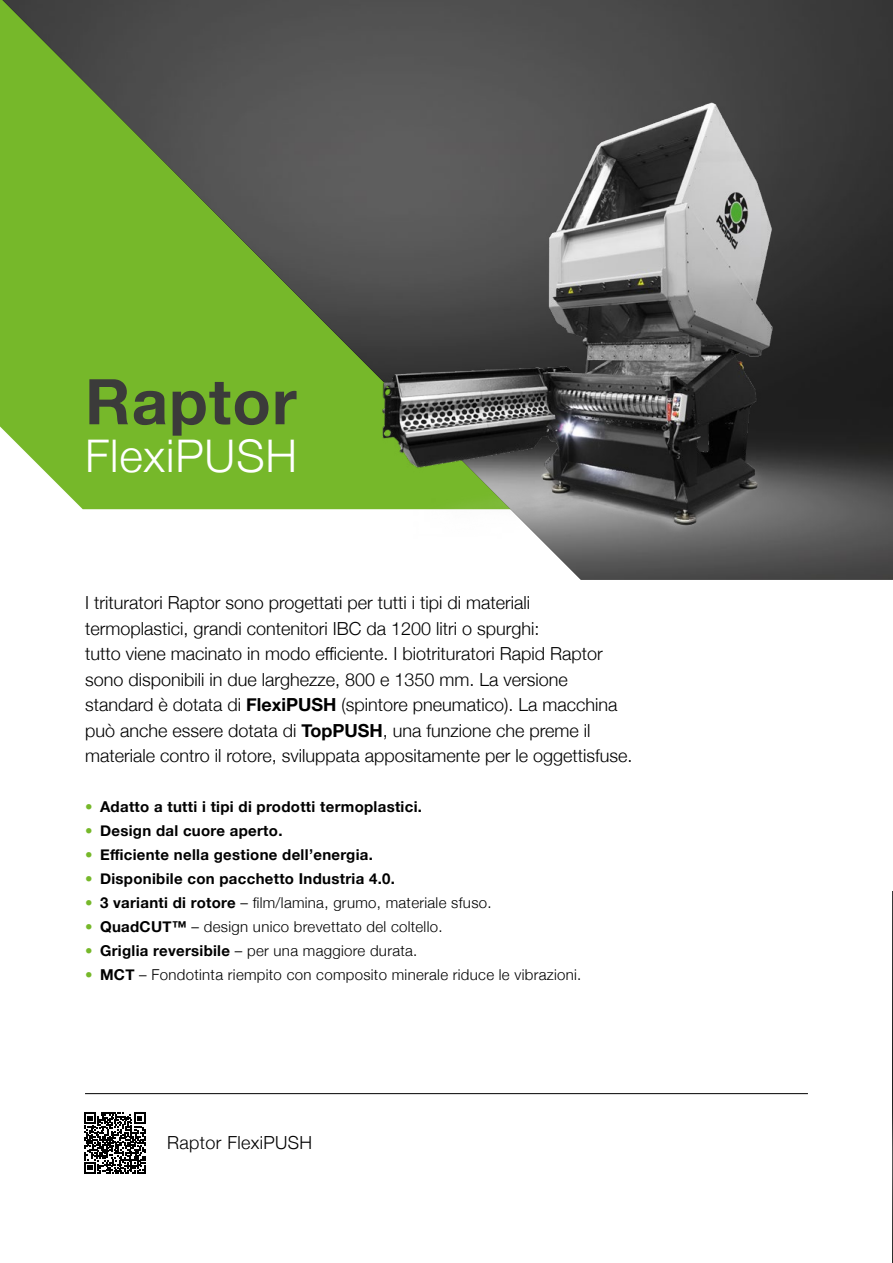
<style>
.page{position:relative;width:893px;height:1263px;background:#fff}
.page>*{position:absolute;margin:0;border:0;box-sizing:border-box;transform-origin:0 0}
.t1{font:700 63px "Helvetica Neue";letter-spacing:.02em;color:#3b3b3a}
.t2{font:300 45px "Helvetica Neue";letter-spacing:.02em;color:#fff}
.t3{font:300 18px/25.5px "Helvetica Neue";color:#000}
.t4{font:300 18px "Helvetica Neue";letter-spacing:.02em;color:#000}
.t5{font:300 15px "Helvetica Neue";letter-spacing:.02em;color:#000}
.t6{font:700 15px "Helvetica Neue";letter-spacing:.02em;color:#000}
.s1{font-weight:700}
.s2{font-weight:500;color:#76b82a}
</style>
<div class="page">
<img style="left:892px;top:891px;width:1px;height:372px">
<img style="left:3px;top:0;width:890px;height:580px">
<svg style="left:84px;top:1112px;width:61px;height:62px"></svg>
<hr style="left:85px;top:1093px;width:723px;height:1px;background:#000">
<img style="left:364px;top:89px;width:439px;height:478px">
<h1 class="t1" style="left:85px;top:352px;width:213px">Raptor</h1>
<h2 class="t2" style="left:85px;top:420px;width:214px">FlexiPUSH</h2>
<p class="t3" style="left:85px;top:589px;width:549px">I trituratori Raptor sono progettati per tutti i tipi di materiali termoplastici, grandi contenitori IBC da 1200 litri o spurghi:<br>tutto viene macinato in modo efficiente. I biotrituratori Rapid Raptor sono disponibili in due larghezze, 800 e 1350 mm. La versione standard è dotata di <span class="s1">FlexiPUSH</span> (spintore pneumatico). La macchina può anche essere dotata di <span class="s1">TopPUSH</span>, una funzione che preme il materiale contro il rotore, sviluppata appositamente per le oggettisfuse.</p>
<p class="t6" style="left:85px;top:795px;width:339px"><span class="s2">•</span> Adatto a tutti i tipi di prodotti termoplastici.</p>
<p class="t6" style="left:85px;top:819px;width:199px"><span class="s2">•</span> Design dal cuore aperto.</p>
<p class="t6" style="left:85px;top:843px;width:289px"><span class="s2">•</span> Efficiente nella gestione dell’energia.</p>
<p class="t6" style="left:85px;top:867px;width:311px"><span class="s2">•</span> Disponibile con pacchetto Industria 4.0.</p>
<p class="t5" style="left:85px;top:890px;width:408px"><span class="s2">•</span> <span class="s1">3 varianti di rotore</span> – film/lamina, grumo, materiale sfuso.</p>
<p class="t5" style="left:85px;top:914px;width:359px"><span class="s2">•</span> <span class="s1">QuadCUT™</span> – design unico brevettato del coltello.</p>
<p class="t5" style="left:85px;top:938px;width:334px"><span class="s2">•</span> <span class="s1">Griglia reversibile</span> – per una maggiore durata.</p>
<p class="t5" style="left:85px;top:962px;width:498px"><span class="s2">•</span> <span class="s1">MCT</span> – Fondotinta riempito con composito minerale riduce le vibrazioni.</p>
<p class="t4" style="left:167px;top:1128px;width:147px">Raptor FlexiPUSH</p>
</div>
